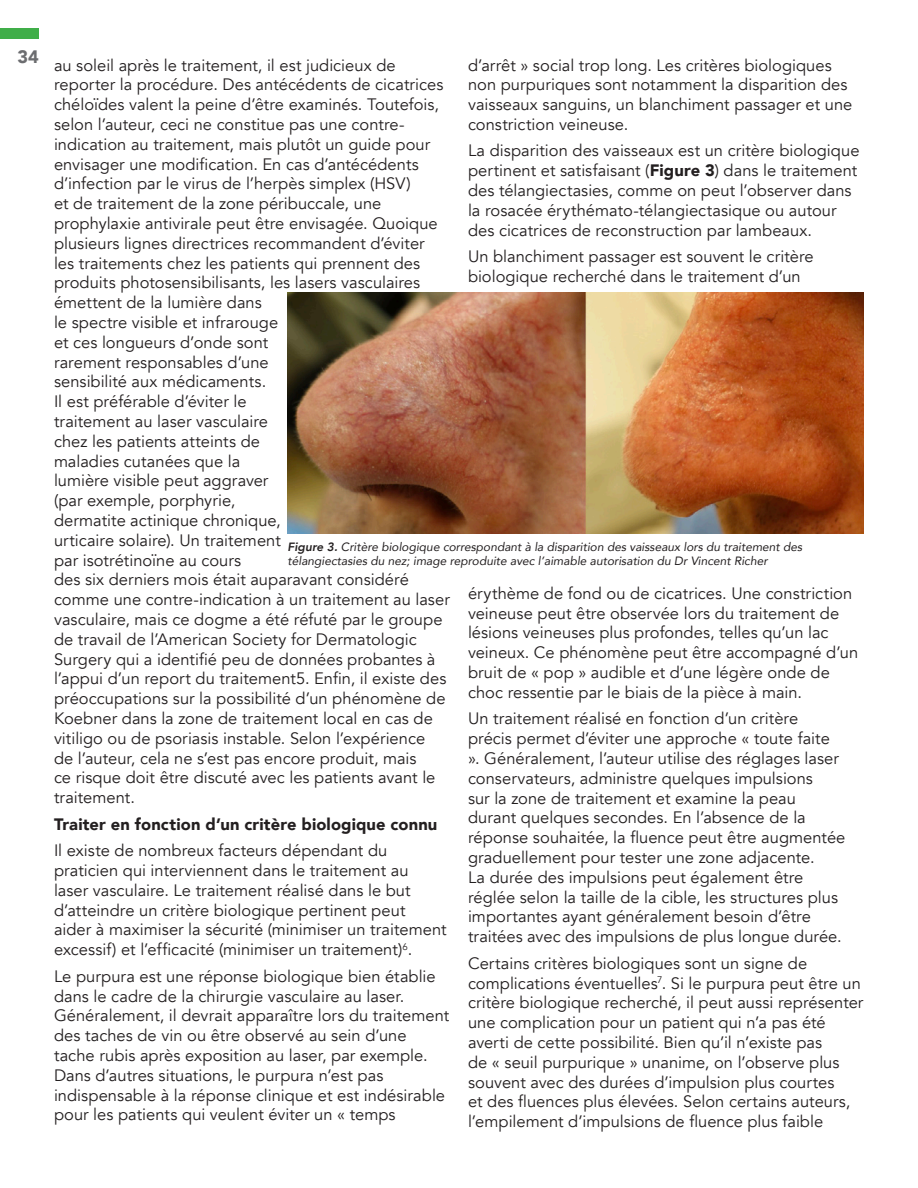
<style>
.page{position:relative;width:918px;height:1188px;background:#fff}
.page>*{position:absolute;margin:0;border:0;box-sizing:border-box;transform-origin:0 0}
.t1{font:16.5px/19.8px "Avenir";color:#231f20}
.t2{font:900 16.5px "Avenir";letter-spacing:.01em;color:#231f20}
.t3{font:italic 12px/14.4px "Avenir";color:#231f20}
.s1{font-weight:900}
.s2{font-weight:800}
</style>
<div class="page">
<div style="left:0;top:28px;width:39px;height:11px;background:#40ae49"></div>
<img style="left:288px;top:292px;width:576px;height:241px">
<p class="t1" style="left:54px;top:55px;width:397px;text-indent:-37px"><sup>34</sup> au soleil après le traitement, il est judicieux de reporter la procédure. Des antécédents de cicatrices chéloïdes valent la peine d’être examinés. Toutefois, selon l’auteur, ceci ne constitue pas une contre&shy;indication au traitement, mais plutôt un guide pour envisager une modification. En cas d’antécédents d’infection par le virus de l’herpès simplex (HSV)<br>et de traitement de la zone péribuccale, une prophylaxie antivirale peut être envisagée. Quoique plusieurs lignes directrices recommandent d’éviter<br>les traitements chez les patients qui prennent des produits photosensibilisants, les lasers vasculaires émettent de la lumière dans<br>le spectre visible et infrarouge<br>et ces longueurs d’onde sont<br>rarement responsables d’une<br>sensibilité aux médicaments.<br>Il est préférable d’éviter le<br>traitement au laser vasculaire<br>chez les patients atteints de<br>maladies cutanées que la<br>lumière visible peut aggraver<br>(par exemple, porphyrie,<br>dermatite actinique chronique,<br>urticaire solaire). Un traitement<br>par isotrétinoïne au cours<br>des six derniers mois était auparavant considéré comme une contre-indication à un traitement au laser vasculaire, mais ce dogme a été réfuté par le groupe de travail de l’American Society for Dermatologic Surgery qui a identifié peu de données probantes à l’appui d’un report du traitement5. Enfin, il existe des préoccupations sur la possibilité d’un phénomène de Koebner dans la zone de traitement local en cas de vitiligo ou de psoriasis instable. Selon l’expérience<br>de l’auteur, cela ne s’est pas encore produit, mais<br>ce risque doit être discuté avec les patients avant le traitement.</p>
<p class="t2" style="left:54px;top:810px;width:385px">Traiter en fonction d’un critère biologique connu</p>
<p class="t1" style="left:54px;top:841px;width:394px">Il existe de nombreux facteurs dépendant du praticien qui interviennent dans le traitement au laser vasculaire. Le traitement réalisé dans le but d’atteindre un critère biologique pertinent peut aider à maximiser la sécurité (minimiser un traitement excessif) et l’efficacité (minimiser un traitement)<sup>6</sup>.</p>
<p class="t1" style="left:54px;top:966px;width:397px">Le purpura est une réponse biologique bien établie dans le cadre de la chirurgie vasculaire au laser.<br>Généralement, il devrait apparaître lors du traitement des taches de vin ou être observé au sein d’une tache rubis après exposition au laser, par exemple.<br>Dans d’autres situations, le purpura n’est pas indispensable à la réponse clinique et est indésirable pour les patients qui veulent éviter un « temps</p>
<p class="t1" style="left:468px;top:55px;width:386px">d’arrêt » social trop long. Les critères biologiques non purpuriques sont notamment la disparition des vaisseaux sanguins, un blanchiment passager et une constriction veineuse.</p>
<p class="t1" style="left:468px;top:141px;width:393px">La disparition des vaisseaux est un critère biologique pertinent et satisfaisant (<span class="s1">Figure 3</span>) dans le traitement des télangiectasies, comme on peut l’observer dans la rosacée érythémato-télangiectasique ou autour des cicatrices de reconstruction par lambeaux.</p>
<p class="t1" style="left:468px;top:247px;width:347px">Un blanchiment passager est souvent le critère biologique recherché dans le traitement d’un</p>
<p class="t3" style="left:288px;top:540px;width:516px"><span class="s2">Figure 3.</span> Critère biologique correspondant à la disparition des vaisseaux lors du traitement des télangiectasies du nez; image reproduite avec l’aimable autorisation du Dr Vincent Richer</p>
<p class="t1" style="left:468px;top:584px;width:392px">érythème de fond ou de cicatrices. Une constriction veineuse peut être observée lors du traitement de lésions veineuses plus profondes, telles qu’un lac veineux. Ce phénomène peut être accompagné d’un bruit de « pop » audible et d’une légère onde de choc ressentie par le biais de la pièce à main.</p>
<p class="t1" style="left:468px;top:709px;width:379px">Un traitement réalisé en fonction d’un critère précis permet d’éviter une approche « toute faite ». Généralement, l’auteur utilise des réglages laser conservateurs, administre quelques impulsions<br>sur la zone de traitement et examine la peau durant quelques secondes. En l’absence de la réponse souhaitée, la fluence peut être augmentée graduellement pour tester une zone adjacente.<br>La durée des impulsions peut également être réglée selon la taille de la cible, les structures plus importantes ayant généralement besoin d’être traitées avec des impulsions de plus longue durée.</p>
<p class="t1" style="left:468px;top:953px;width:397px">Certains critères biologiques sont un signe de complications éventuelles<sup>7</sup>. Si le purpura peut être un critère biologique recherché, il peut aussi représenter une complication pour un patient qui n’a pas été averti de cette possibilité. Bien qu’il n’existe pas<br>de « seuil purpurique » unanime, on l’observe plus souvent avec des durées d’impulsion plus courtes<br>et des fluences plus élevées. Selon certains auteurs, l’empilement d’impulsions de fluence plus faible</p>
</div>
